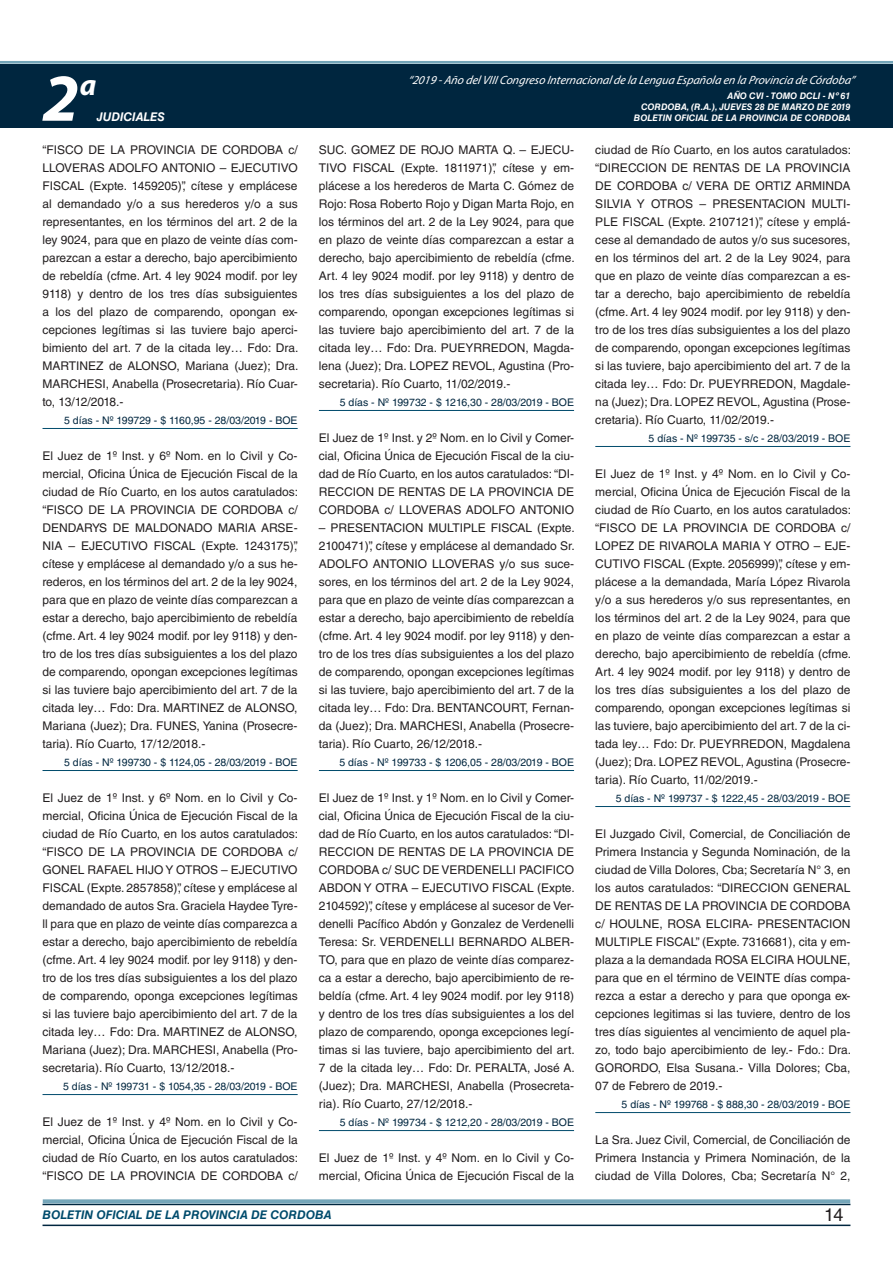
<style>
.page{position:relative;width:893px;height:1263px;background:#fff}
.page>*{position:absolute;margin:0;border:0;box-sizing:border-box;transform-origin:0 0}
.t1{font:italic 700 67.5px "Myriad Pro";color:#fff}
.t2{font:italic 700 30px "Myriad Pro";color:#fff}
.t3{font:18px "Helvetica LT Std";color:#231f20}
.t4{font:12px/18px "Helvetica LT Std";color:#231f20;text-align:justify}
.t5{font:italic 12px "Myriad Pro";color:#fff}
.t6{font:italic 700 12px "Helvetica LT Std";color:#004b6c}
.t7{font:italic 700 12px "Helvetica LT Std";color:#fff}
.t8{font:10.5px "Helvetica LT Std";color:#00263f}
.t9{font:italic 700 9px/10.8px "Helvetica LT Std";color:#fff;text-align:right}
</style>
<div class="page">
<div style="left:0;top:61px;width:893px;height:6px;background:#fff;opacity:.75"></div>
<div style="left:0;top:64px;width:893px;height:64px;background:#00263f"></div>
<hr style="left:43px;top:1224px;width:807px;height:2px;background:#00263f">
<div style="left:42px;top:1198px;width:809px;height:8px;background:#fff;opacity:.75"></div>
<hr style="left:43px;top:428px;width:255px;height:1px;background:#004b6c">
<hr style="left:43px;top:770px;width:255px;height:1px;background:#004b6c">
<hr style="left:43px;top:1094px;width:255px;height:1px;background:#004b6c">
<hr style="left:319px;top:410px;width:255px;height:1px;background:#004b6c">
<hr style="left:319px;top:770px;width:255px;height:1px;background:#004b6c">
<hr style="left:319px;top:1130px;width:255px;height:1px;background:#004b6c">
<hr style="left:595px;top:446px;width:255px;height:1px;background:#004b6c">
<hr style="left:595px;top:806px;width:255px;height:1px;background:#004b6c">
<hr style="left:595px;top:1112px;width:255px;height:1px;background:#004b6c">
<h2 class="t2" style="left:80px;top:66px;width:18px">a</h2>
<p class="t5" style="left:408px;top:72px;width:448px">“2019 -Año delVIIICongreso Internacionalde la Lengua Esp añola en la Provincia de Córdoba”</p>
<h1 class="t1" style="left:43px;top:54px;width:38px">2</h1>
<p class="t9" style="left:641px;top:91px;width:211px">AÑO CVI - TOMO DCLI - Nº 61<br>CORDOBA, (R.A.), JUEVES 28 DE MARZO DE 2019</p>
<p class="t7" style="left:97px;top:110px;width:70px">JUDICIALES</p>
<p class="t9" style="left:634px;top:112px;width:218px">BOLETIN OFICIAL DE LA PROVINCIA DE CORDOBA</p>
<p class="t4" style="left:43px;top:141px;width:257px">“FISCO DE LA PROVINCIA DE CORDOBA c/ LLOVERAS ADOLFO ANTONIO – EJECUTIVO FISCAL (Expte. 1459205)”, cítese y emplácese al demandado y/o a sus herederos y/o a sus representantes, en los términos del art. 2 de la ley 9024, para que en plazo de veinte días com&shy;parezcan a estar a derecho, bajo apercibimiento de rebeldía (cfme. Art. 4 ley 9024 modif. por ley 9118) y dentro de los tres días subsiguientes a los del plazo de comparendo, opongan ex&shy;cepciones legítimas si las tuviere bajo aperci&shy;bimiento del art. 7 de la citada ley… Fdo: Dra.<br>MARTINEZ de ALONSO, Mariana (Juez); Dra.<br>MARCHESI, Anabella (Prosecretaria). Río Cuar&shy;to, 13/12/2018.-</p>
<p class="t8" style="left:64px;top:414px;width:235px">5 días - Nº 199729 - $ 1160,95 - 28/03/2019 - BOE</p>
<p class="t4" style="left:43px;top:447px;width:257px">El Juez de 1º Inst. y 6º Nom. en lo Civil y Co&shy;mercial, Oficina Única de Ejecución Fiscal de la ciudad de Río Cuarto, en los autos caratulados: “FISCO DE LA PROVINCIA DE CORDOBA c/ DENDARYS DE MALDONADO MARIA ARSE-NIA – EJECUTIVO FISCAL (Expte. 1243175)”, cítese y emplácese al demandado y/o a sus he&shy;rederos, en los términos del art. 2 de la ley 9024, para que en plazo de veinte días comparezcan a estar a derecho, bajo apercibimiento de rebeldía (cfme. Art. 4 ley 9024 modif. por ley 9118) y den&shy;tro de los tres días subsiguientes a los del plazo de comparendo, opongan excepciones legítimas si las tuviere bajo apercibimiento del art. 7 de la citada ley… Fdo: Dra. MARTINEZ de ALONSO, Mariana (Juez); Dra. FUNES, Yanina (Prosecre&shy;taria). Río Cuarto, 17/12/2018.-</p>
<p class="t8" style="left:64px;top:756px;width:235px">5 días - Nº 199730 - $ 1124,05 - 28/03/2019 - BOE</p>
<p class="t4" style="left:43px;top:789px;width:257px">El Juez de 1º Inst. y 6º Nom. en lo Civil y Co&shy;mercial, Oficina Única de Ejecución Fiscal de la ciudad de Río Cuarto, en los autos caratulados: “FISCO DE LA PROVINCIA DE CORDOBA c/ GONEL RAFAEL HIJO Y OTROS – EJECUTIVO FISCAL (Expte. 2857858)”, cítese y emplácese al demandado de autos Sra. Graciela Haydee Tyre&shy;ll para que en plazo de veinte días comparezca a estar a derecho, bajo apercibimiento de rebeldía (cfme. Art. 4 ley 9024 modif. por ley 9118) y den&shy;tro de los tres días subsiguientes a los del plazo de comparendo, oponga excepciones legítimas si las tuviere bajo apercibimiento del art. 7 de la citada ley… Fdo: Dra. MARTINEZ de ALONSO, Mariana (Juez); Dra. MARCHESI, Anabella (Pro&shy;secretaria). Río Cuarto, 13/12/2018.-</p>
<p class="t8" style="left:63px;top:1080px;width:236px">5 días - Nº 199731 - $ 1054,35 - 28/03/2019 - BOE</p>
<p class="t4" style="left:43px;top:1113px;width:257px">El Juez de 1º Inst. y 4º Nom. en lo Civil y Co&shy;mercial, Oficina Única de Ejecución Fiscal de la ciudad de Río Cuarto, en los autos caratulados: “FISCO DE LA PROVINCIA DE CORDOBA c/</p>
<p class="t4" style="left:319px;top:141px;width:257px">SUC. GOMEZ DE ROJO MARTA Q. – EJECU-TIVO FISCAL (Expte. 1811971)”, cítese y em&shy;plácese a los herederos de Marta C. Gómez de Rojo: Rosa Roberto Rojo y Digan Marta Rojo, en los términos del art. 2 de la Ley 9024, para que en plazo de veinte días comparezcan a estar a derecho, bajo apercibimiento de rebeldía (cfme.<br>Art. 4 ley 9024 modif. por ley 9118) y dentro de los tres días subsiguientes a los del plazo de comparendo, opongan excepciones legítimas si las tuviere bajo apercibimiento del art. 7 de la citada ley… Fdo: Dra. PUEYRREDON, Magda&shy;lena (Juez); Dra. LOPEZ REVOL, Agustina (Pro&shy;secretaria). Río Cuarto, 11/02/2019.-</p>
<p class="t8" style="left:340px;top:396px;width:236px">5 días - Nº 199732 - $ 1216,30 - 28/03/2019 - BOE</p>
<p class="t4" style="left:319px;top:429px;width:257px">El Juez de 1º Inst. y 2º Nom. en lo Civil y Comer&shy;cial, Oficina Única de Ejecución Fiscal de la ciu&shy;dad de Río Cuarto, en los autos caratulados: “DI-RECCION DE RENTAS DE LA PROVINCIA DE CORDOBA c/ LLOVERAS ADOLFO ANTONIO</p>
<p class="t4" style="left:319px;top:519px;width:257px">– PRESENTACION MULTIPLE FISCAL (Expte.<br>2100471)”, cítese y emplácese al demandado Sr.<br>ADOLFO ANTONIO LLOVERAS y/o sus suce&shy;sores, en los términos del art. 2 de la Ley 9024, para que en plazo de veinte días comparezcan a estar a derecho, bajo apercibimiento de rebeldía (cfme. Art. 4 ley 9024 modif. por ley 9118) y den&shy;tro de los tres días subsiguientes a los del plazo de comparendo, opongan excepciones legítimas si las tuviere, bajo apercibimiento del art. 7 de la citada ley… Fdo: Dra. BENTANCOURT, Fernan&shy;da (Juez); Dra. MARCHESI, Anabella (Prosecre&shy;taria). Río Cuarto, 26/12/2018.-</p>
<p class="t8" style="left:339px;top:756px;width:236px">5 días - Nº 199733 - $ 1206,05 - 28/03/2019 - BOE</p>
<p class="t4" style="left:319px;top:789px;width:257px">El Juez de 1º Inst. y 1º Nom. en lo Civil y Comer&shy;cial, Oficina Única de Ejecución Fiscal de la ciu&shy;dad de Río Cuarto, en los autos caratulados: “DI-RECCION DE RENTAS DE LA PROVINCIA DE CORDOBA c/ SUC DE VERDENELLI PACIFICO ABDON Y OTRA – EJECUTIVO FISCAL (Expte.<br>2104592)”, cítese y emplácese al sucesor de Ver&shy;denelli Pacífico Abdón y Gonzalez de Verdenelli Teresa: Sr. VERDENELLI BERNARDO ALBER-TO, para que en plazo de veinte días comparez&shy;ca a estar a derecho, bajo apercibimiento de re&shy;beldía (cfme. Art. 4 ley 9024 modif. por ley 9118) y dentro de los tres días subsiguientes a los del plazo de comparendo, oponga excepciones legí&shy;timas si las tuviere, bajo apercibimiento del art.<br>7 de la citada ley… Fdo: Dr. PERALTA, José A. (Juez); Dra. MARCHESI, Anabella (Prosecreta&shy;ria). Río Cuarto, 27/12/2018.-</p>
<p class="t8" style="left:340px;top:1116px;width:236px">5 días - Nº 199734 - $ 1212,20 - 28/03/2019 - BOE</p>
<p class="t4" style="left:319px;top:1149px;width:257px">El Juez de 1º Inst. y 4º Nom. en lo Civil y Co&shy;mercial, Oficina Única de Ejecución Fiscal de la</p>
<p class="t4" style="left:595px;top:141px;width:257px">ciudad de Río Cuarto, en los autos caratulados: “DIRECCION DE RENTAS DE LA PROVINCIA DE CORDOBA c/ VERA DE ORTIZ ARMINDA SILVIA Y OTROS – PRESENTACION MULTI-PLE FISCAL (Expte. 2107121)”, cítese y emplá&shy;cese al demandado de autos y/o sus sucesores, en los términos del art. 2 de la Ley 9024, para que en plazo de veinte días comparezcan a es&shy;tar a derecho, bajo apercibimiento de rebeldía (cfme. Art. 4 ley 9024 modif. por ley 9118) y den&shy;tro de los tres días subsiguientes a los del plazo de comparendo, opongan excepciones legítimas si las tuviere, bajo apercibimiento del art. 7 de la citada ley… Fdo: Dr. PUEYRREDON, Magdale&shy;na (Juez); Dra. LOPEZ REVOL, Agustina (Prose&shy;cretaria). Río Cuarto, 11/02/2019.-</p>
<p class="t8" style="left:649px;top:432px;width:203px">5 días - Nº 199735 - s/c - 28/03/2019 - BOE</p>
<p class="t4" style="left:595px;top:465px;width:257px">El Juez de 1º Inst. y 4º Nom. en lo Civil y Co&shy;mercial, Oficina Única de Ejecución Fiscal de la ciudad de Río Cuarto, en los autos caratulados: “FISCO DE LA PROVINCIA DE CORDOBA c/ LOPEZ DE RIVAROLA MARIA Y OTRO – EJE-CUTIVO FISCAL (Expte. 2056999)”, cítese y em&shy;plácese a la demandada, María López Rivarola y/o a sus herederos y/o sus representantes, en los términos del art. 2 de la Ley 9024, para que en plazo de veinte días comparezcan a estar a derecho, bajo apercibimiento de rebeldía (cfme.<br>Art. 4 ley 9024 modif. por ley 9118) y dentro de los tres días subsiguientes a los del plazo de comparendo, opongan excepciones legítimas si las tuviere, bajo apercibimiento del art. 7 de la ci&shy;tada ley… Fdo: Dr. PUEYRREDON, Magdalena (Juez); Dra. LOPEZ REVOL, Agustina (Prosecre&shy;taria). Río Cuarto, 11/02/2019.-</p>
<p class="t8" style="left:616px;top:792px;width:236px">5 días - Nº 199737 - $ 1222,45 - 28/03/2019 - BOE</p>
<p class="t4" style="left:595px;top:825px;width:257px">El Juzgado Civil, Comercial, de Conciliación de Primera Instancia y Segunda Nominación, de la ciudad de Villa Dolores, Cba; Secretaría N° 3, en los autos caratulados: “DIRECCION GENERAL DE RENTAS DE LA PROVINCIA DE CORDOBA c/ HOULNE, ROSA ELCIRA- PRESENTACION MULTIPLE FISCAL” (Expte. 7316681), cita y em&shy;plaza a la demandada ROSA ELCIRA HOULNE, para que en el término de VEINTE días compa&shy;rezca a estar a derecho y para que oponga ex&shy;cepciones legitimas si las tuviere, dentro de los tres días siguientes al vencimiento de aquel pla&shy;zo, todo bajo apercibimiento de ley.- Fdo.: Dra.<br>GORORDO, Elsa Susana.- Villa Dolores; Cba, 07 de Febrero de 2019.-</p>
<p class="t8" style="left:622px;top:1098px;width:230px">5 días - Nº 199768 - $ 888,30 - 28/03/2019 - BOE</p>
<p class="t4" style="left:595px;top:1131px;width:257px">La Sra. Juez Civil, Comercial, de Conciliación de Primera Instancia y Primera Nominación, de la ciudad de Villa Dolores, Cba; Secretaría N° 2,</p>
<p class="t6" style="left:43px;top:1208px;width:290px">BOLETIN OFICIAL DE LA PROVINCIA DE CORDOBA</p>
<h3 class="t3" style="left:824px;top:1204px;width:21px">14</h3>
</div>
